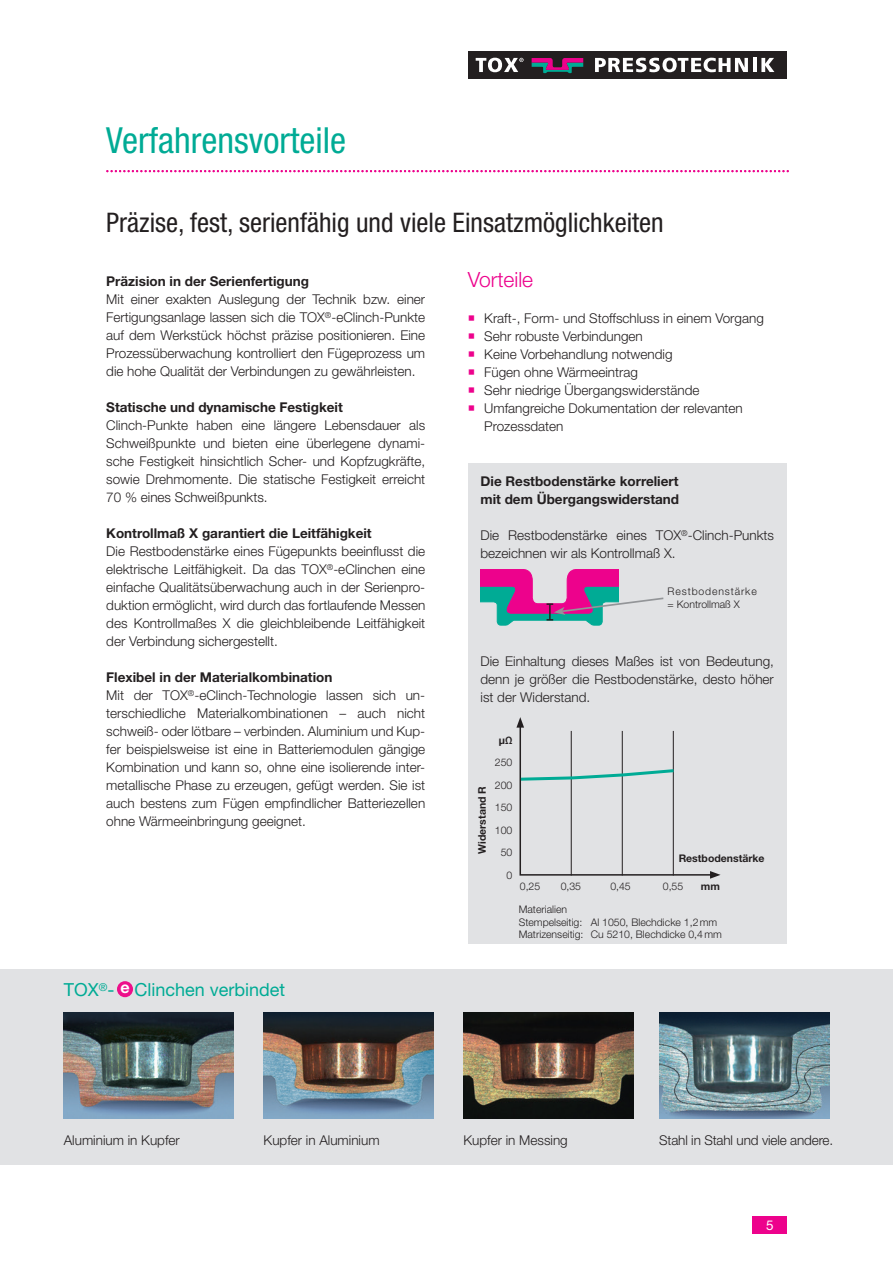
<style>
.page{position:relative;width:893px;height:1263px;background:#fff}
.page>*{position:absolute;margin:0;border:0;box-sizing:border-box;transform-origin:0 0}
.t1{font:condensed 36px "Helvetica Neue LT Std";color:#00ab95}
.t2{font:condensed 27px "Helvetica Neue LT Std";color:#231f20}
.t3{font:300 21px "Helvetica Neue LT Std";color:#ed028c}
.t4{font:18px "Helvetica Neue LT Std";color:#00ab95}
.t5{font:700 16.2px "Helvetica Neue LT Std";color:#fff}
.t6{font:300 13.5px/18px "Helvetica Neue LT Std";color:#231f20;text-align:justify}
.t7{font:700 13.5px/18px "Helvetica Neue LT Std";color:#231f20}
.t8{font:13.5px "Helvetica Neue LT Pro";color:#fff}
.t9{font:300 10.5px/22.5px "Helvetica Neue LT Std";color:#231f20;text-align:right}
.t10{font:700 10.5px "Helvetica Neue LT Std";color:#231f20}
.t11{font:300 10.5px/12.6px "Helvetica Neue LT Std";letter-spacing:.08em;color:#231f20}
.s1{font-weight:700}
</style>
<div class="page">
<div style="left:468px;top:51px;width:319px;height:28px;background:#231f20"></div>
<svg style="left:476px;top:58px;width:48px;height:14px"></svg>
<svg style="left:595px;top:58px;width:153px;height:14px"></svg>
<hr style="left:753px;top:58px;width:3px;height:14px;background:#fff">
<svg style="left:761px;top:58px;width:13px;height:14px"></svg>
<svg style="left:532px;top:58px;width:51px;height:15px"></svg>
<div style="left:753px;top:1216px;width:34px;height:17px;background:#ed028c"></div>
<svg style="left:106px;top:170px;width:683px;height:2px"></svg>
<div style="left:0;top:969px;width:893px;height:196px;background:#e1e2e4"></div>
<div style="left:468px;top:463px;width:319px;height:481px;background:#e1e2e4"></div>
<svg style="left:516px;top:717px;width:204px;height:162px"></svg>
<img style="left:264px;top:1012px;width:170px;height:106px">
<img style="left:64px;top:1012px;width:170px;height:106px">
<img style="left:659px;top:1012px;width:170px;height:106px">
<img style="left:463px;top:1012px;width:171px;height:106px">
<svg style="left:480px;top:569px;width:184px;height:57px"></svg>
<div style="left:117px;top:981px;width:16px;height:16px;background:#ed0f8a;border-radius:50%"></div>
<h1 class="t1" style="left:106px;top:120px;width:241px">Verfahrensvorteile</h1>
<h2 class="t2" style="left:106px;top:207px;width:559px">Präzise, fest, serienfähig und viele Einsatzmöglichkeiten</h2>
<p class="t7" style="left:106px;top:272px;width:204px">Präzision in der Serienfertigung</p>
<p class="t6" style="left:106px;top:290px;width:320px">Mit einer exakten Auslegung der Technik bzw. einer Fertigungsanlage lassen sich die TOX<sup>®</sup>-eClinch-Punkte auf dem Werkstück höchst präzise positionieren. Eine Prozessüberwachung kontrolliert den Fügeprozess um die hohe Qualität der Verbindungen zu gewährleisten.</p>
<p class="t7" style="left:106px;top:398px;width:238px">Statische und dynamische Festigkeit</p>
<p class="t6" style="left:106px;top:416px;width:320px">Clinch-Punkte haben eine längere Lebensdauer als Schweißpunkte und bieten eine überlegene dynami&shy;sche Festigkeit hinsichtlich Scher- und Kopfzugkräfte, sowie Drehmomente. Die statische Festigkeit erreicht 70 % eines Schweißpunkts.</p>
<p class="t7" style="left:106px;top:524px;width:267px">Kontrollmaß X garantiert die Leitfähigkeit</p>
<p class="t6" style="left:106px;top:542px;width:320px">Die Restbodenstärke eines Fügepunkts beeinflusst die elektrische Leitfähigkeit. Da das TOX<sup>®</sup>-eClinchen eine einfache Qualitätsüberwachung auch in der Serienpro&shy;duktion ermöglicht, wird durch das fortlaufende Messen des Kontrollmaßes X die gleichbleibende Leitfähigkeit der Verbindung sichergestellt.</p>
<p class="t6" style="left:106px;top:668px;width:320px;text-align:left"><span class="s1">Flexibel in der Materialkombination<br></span>Mit der TOX<sup>®</sup>-eClinch-Technologie lassen sich un&shy;terschiedliche Materialkombinationen – auch nicht schweiß- oder lötbare – verbinden. Aluminium und Kup&shy;fer beispielsweise ist eine in Batteriemodulen gängige Kombination und kann so, ohne eine isolierende inter&shy;metallische Phase zu erzeugen, gefügt werden. Sie ist auch bestens zum Fügen empfindlicher Batteriezellen ohne Wärmeeinbringung geeignet.</p>
<h3 class="t3" style="left:468px;top:267px;width:67px">Vorteile</h3>
<p class="t6" style="left:484px;top:309px;width:281px;text-align:left">Kraft-, Form- und Stoffschluss in einem Vorgang<br>Sehr robuste Verbindungen<br>Keine Vorbehandlung notwendig<br>Fügen ohne Wärmeeintrag<br>Sehr niedrige Übergangswiderstände<br>Umfangreiche Dokumentation der relevanten<br>Prozessdaten</p>
<p class="t7" style="left:480px;top:472px;width:200px">Die Restbodenstärke korreliert mit dem Übergangswiderstand</p>
<p class="t6" style="left:480px;top:526px;width:295px">Die Restbodenstärke eines TOX<sup>®</sup>-Clinch-Punkts bezeichnen wir als Kontrollmaß X.</p>
<p class="t11" style="left:668px;top:585px;width:91px">Restbodenstärke = Kontrollmaß X</p>
<p class="t6" style="left:480px;top:652px;width:295px">Die Einhaltung dieses Maßes ist von Bedeutung, denn je größer die Restbodenstärke, desto höher ist der Widerstand.</p>
<p class="t10" style="left:499px;top:733px;width:15px">μΩ</p>
<p class="t9" style="left:495px;top:751px;width:19px">250<br>200<br>150<br>100<br>50<br>0</p>
<p class="t10" style="left:476px;top:854px;width:69px;rotate:-90deg">Widerstand R</p>
<p class="t10" style="left:679px;top:852px;width:87px">Restbodenstärke</p>
<p class="t9" style="left:520px;top:875px;width:22px">0,25</p>
<p class="t9" style="left:561px;top:875px;width:22px">0,35</p>
<p class="t9" style="left:610px;top:875px;width:22px">0,45</p>
<p class="t9" style="left:663px;top:875px;width:22px">0,55</p>
<p class="t10" style="left:701px;top:880px;width:21px">mm</p>
<h3 class="t4" style="left:64px;top:979px;width:223px">TOX<sup>®</sup>- Clinchen verbindet</h3>
<p class="t5" style="left:120px;top:977px;width:11px">e</p>
<p class="t9" style="left:519px;top:903px;width:205px;line-height:12.6px;text-align:left">Materialien<br>Stempelseitig: Al 1050, Blechdicke 1,2mm<br>Matrizenseitig: Cu 5210, Blechdicke 0,4mm</p>
<p class="t6" style="left:64px;top:1131px;width:117px">Aluminium in Kupfer</p>
<p class="t6" style="left:264px;top:1131px;width:117px">Kupfer in Aluminium</p>
<p class="t6" style="left:463px;top:1131px;width:106px">Kupfer in Messing</p>
<p class="t6" style="left:659px;top:1131px;width:176px">Stahl in Stahl und viele andere.</p>
<p class="t8" style="left:766px;top:1217px;width:9px">5</p>
</div>
